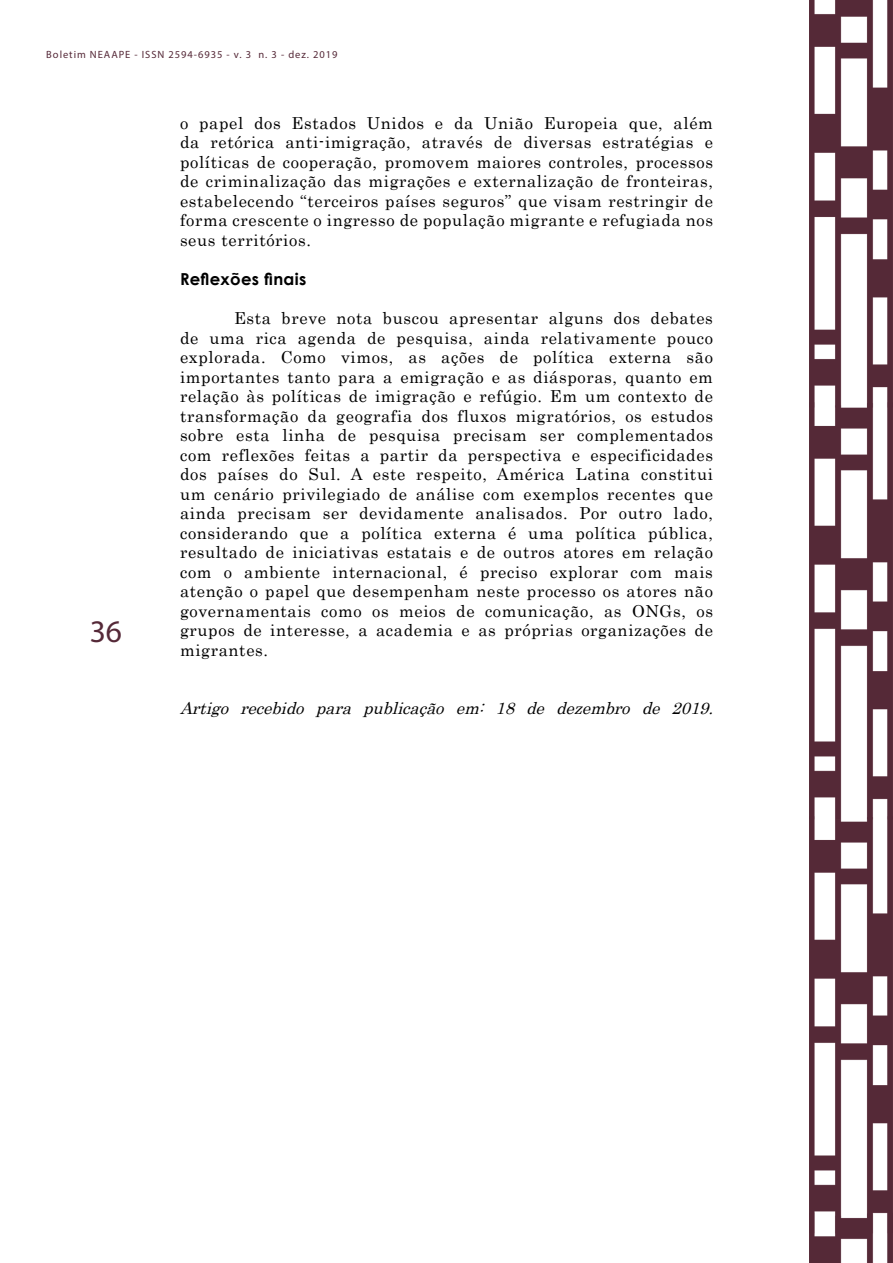
<style>
.page{position:relative;width:893px;height:1263px;background:#fff}
.page>*{position:absolute;margin:0;border:0;box-sizing:border-box;transform-origin:0 0}
.t1{font:31.5px "Myriad Pro";color:#552938}
.t2{font:16.5px/19.5px "Century";letter-spacing:.04em;color:#000;text-align:justify}
.t3{font:italic 16.5px "Century";color:#000}
.t4{font:700 16.5px "Century Gothic";letter-spacing:.02em;color:#000}
.t5{font:10.5px "Myriad Pro";letter-spacing:.09em;color:#552938}
</style>
<div class="page">
<img style="left:809px;top:0;width:84px;height:1263px">
<p class="t5" style="left:46px;top:48px;width:293px">Boletim NEAAPE - ISSN 2594-6935 - v. 3 n. 3 - dez. 2019</p>
<h1 class="t1" style="left:90px;top:612px;width:34px">36</h1>
<p class="t2" style="left:180px;top:112px;width:534px">o papel dos Estados Unidos e da União Europeia que, além da retórica anti-imigração, através de diversas estratégias e políticas de cooperação, promovem maiores controles, processos de criminalização das migrações e externalização de fronteiras, estabelecendo “terceiros países seguros” que visam restringir de forma crescente o ingresso de população migrante e refugiada nos seus territórios.</p>
<p class="t4" style="left:180px;top:266px;width:128px">Reflexões finais</p>
<p class="t2" style="left:180px;top:307px;width:534px;text-indent:54px">Esta breve nota buscou apresentar alguns dos debates de uma rica agenda de pesquisa, ainda relativamente pouco explorada. Como vimos, as ações de política externa são importantes tanto para a emigração e as diásporas, quanto em relação às políticas de imigração e refúgio. Em um contexto de transformação da geografia dos fluxos migratórios, os estudos sobre esta linha de pesquisa precisam ser complementados com reflexões feitas a partir da perspectiva e especificidades dos países do Sul. A este respeito, América Latina constitui um cenário privilegiado de análise com exemplos recentes que ainda precisam ser devidamente analisados. Por outro lado, considerando que a política externa é uma política pública, resultado de iniciativas estatais e de outros atores em relação com o ambiente internacional, é preciso explorar com mais atenção o papel que desempenham neste processo os atores não governamentais como os meios de comunicação, as ONGs, os grupos de interesse, a academia e as próprias organizações de migrantes.</p>
<p class="t3" style="left:180px;top:694px;width:541px">Artigo recebido para publicação em: 18 de dezembro de 2019.</p>
</div>
